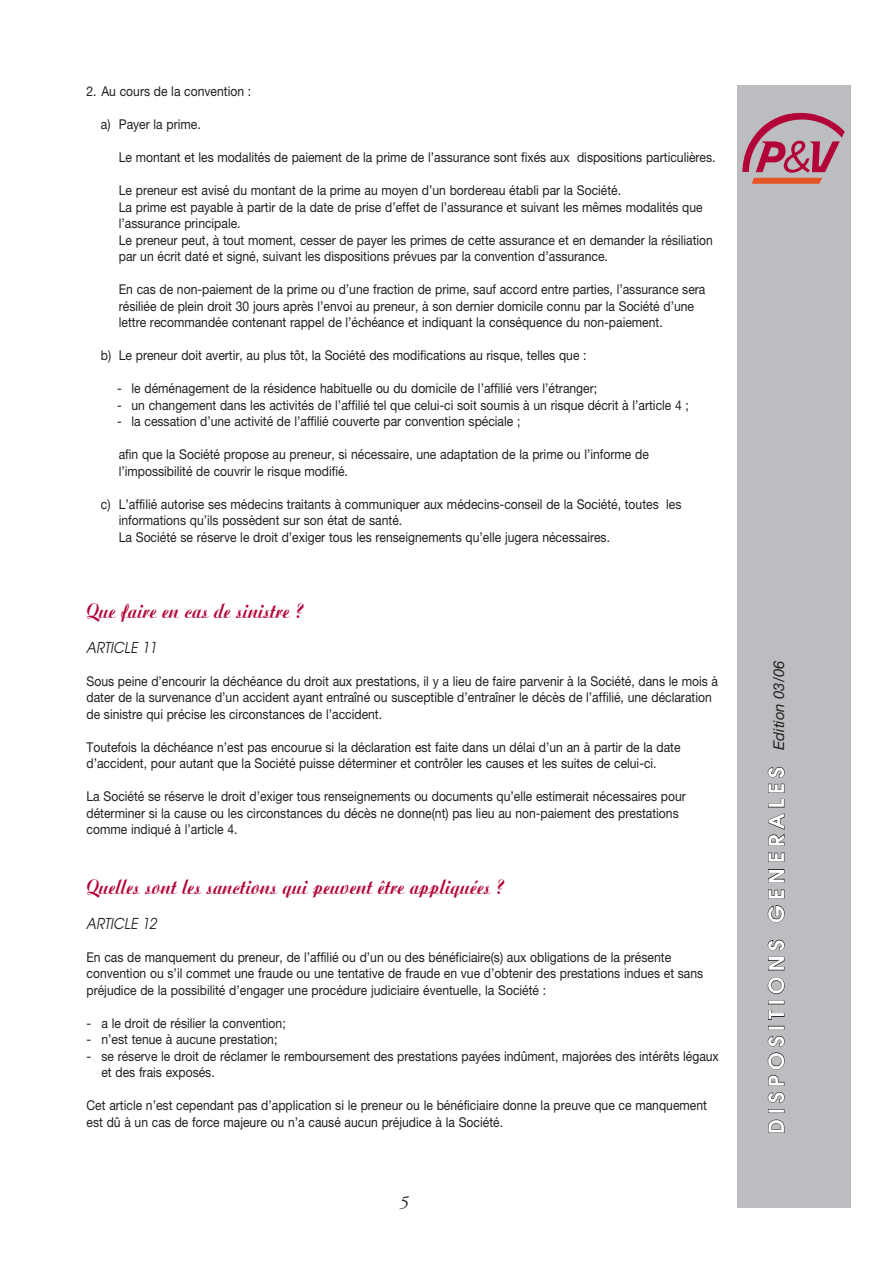
<style>
.page{position:relative;width:893px;height:1263px;background:#fff}
.page>*{position:absolute;margin:0;border:0;box-sizing:border-box;transform-origin:0 0}
.t1{font:22.5px "Aritus D Bold";color:#b30437;scale:.9 1}
.t2{font:700 21px "Te X Gyre Adventor";letter-spacing:.25em;color:#fff}
.t3{font:italic 18px "Adobe Garamond Pro";color:#231f20}
.t4{font:italic 15px "Te X Gyre Adventor";color:#231f20;scale:.9 1}
.t5{font:13.5px/16.5px "Helvetica Neue LT Std";color:#231f20;scale:.9 1}
.s1{font-family:"Helvetica Neue LT Std";font-weight:400;font-style:italic;font-size:15px;color:#231f20}
</style>
<div class="page">
<div style="left:737px;top:85px;width:113px;height:1123px;background:#bcbdc0"></div>
<svg style="left:768px;top:1119px;width:17px;height:14px"></svg>
<div style="left:768px;top:1109px;width:16px;height:4px;border:1px solid #231f20"></div>
<svg style="left:767px;top:1092px;width:18px;height:11px"></svg>
<svg style="left:767px;top:1036px;width:18px;height:50px"></svg>
<div style="left:768px;top:1026px;width:16px;height:3px;border:1px solid #231f20"></div>
<svg style="left:768px;top:1010px;width:17px;height:10px"></svg>
<svg style="left:767px;top:977px;width:18px;height:17px"></svg>
<svg style="left:767px;top:939px;width:18px;height:32px"></svg>
<svg style="left:767px;top:905px;width:18px;height:18px"></svg>
<svg style="left:768px;top:889px;width:17px;height:10px"></svg>
<svg style="left:768px;top:869px;width:17px;height:14px"></svg>
<svg style="left:768px;top:852px;width:17px;height:10px"></svg>
<svg style="left:768px;top:799px;width:17px;height:47px"></svg>
<svg style="left:767px;top:767px;width:18px;height:26px"></svg>
<svg style="left:743px;top:113px;width:102px;height:71px"></svg>
<p class="t5" style="left:87px;top:83px;width:184px">2. Au cours de la convention :</p>
<p class="t5" style="left:101px;top:116px;width:112px">a) Payer la prime.</p>
<p class="t5" style="left:119px;top:149px;width:665px">Le montant et les modalités de paiement de la prime de l’assurance sont fixés aux dispositions particulières.</p>
<p class="t5" style="left:119px;top:182px;width:662px">Le preneur est avisé du montant de la prime au moyen d’un bordereau établi par la Société.<br>La prime est payable à partir de la date de prise d’effet de l’assurance et suivant les mêmes modalités que l’assurance principale.<br>Le preneur peut, à tout moment, cesser de payer les primes de cette assurance et en demander la résiliation par un écrit daté et signé, suivant les dispositions prévues par la convention d’assurance.</p>
<p class="t5" style="left:119px;top:281px;width:653px">En cas de non-paiement de la prime ou d’une fraction de prime, sauf accord entre parties, l’assurance sera résiliée de plein droit 30 jours après l’envoi au preneur, à son dernier domicile connu par la Société d’une lettre recommandée contenant rappel de l’échéance et indiquant la conséquence du non-paiement.</p>
<p class="t5" style="left:101px;top:347px;width:541px">b) Le preneur doit avertir, au plus tôt, la Société des modifications au risque, telles que :</p>
<p class="t5" style="left:117px;top:380px;width:535px">- le déménagement de la résidence habituelle ou du domicile de l’affilié vers l’étranger;</p>
<p class="t5" style="left:117px;top:396px;width:637px">- un changement dans les activités de l’affilié tel que celui-ci soit soumis à un risque décrit à l’article 4 ;</p>
<p class="t5" style="left:117px;top:413px;width:449px">- la cessation d’une activité de l’affilié couverte par convention spéciale ;</p>
<p class="t5" style="left:119px;top:446px;width:590px">afin que la Société propose au preneur, si nécessaire, une adaptation de la prime ou l’informe de l’impossibilité de couvrir le risque modifié.</p>
<p class="t5" style="left:119px;top:495px;width:627px;text-indent:-18px">c) L’affilié autorise ses médecins traitants à communiquer aux médecins-conseil de la Société, toutes les informations qu’ils possèdent sur son état de santé.<br>La Société se réserve le droit d’exiger tous les renseignements qu’elle jugera nécessaires.</p>
<h1 class="t1" style="left:87px;top:598px;width:242px">Que faire en cas de sinistre ?</h1>
<p class="t4" style="left:87px;top:635px;width:80px">ARTICLE 11</p>
<p class="t5" style="left:87px;top:672px;width:703px">Sous peine d’encourir la déchéance du droit aux prestations, il y a lieu de faire parvenir à la Société, dans le mois à dater de la survenance d’un accident ayant entraîné ou susceptible d’entraîner le décès de l’affilié, une déclaration de sinistre qui précise les circonstances de l’accident.</p>
<p class="t5" style="left:87px;top:738px;width:661px">Toutefois la déchéance n’est pas encourue si la déclaration est faite dans un délai d’un an à partir de la date d’accident, pour autant que la Société puisse déterminer et contrôler les causes et les suites de celui-ci.</p>
<p class="t5" style="left:87px;top:788px;width:667px">La Société se réserve le droit d’exiger tous renseignements ou documents qu’elle estimerait nécessaires pour déterminer si la cause ou les circonstances du décès ne donne(nt) pas lieu au non-paiement des prestations comme indiqué à l’article 4.</p>
<h1 class="t1" style="left:87px;top:874px;width:465px">Quelles sont les sanctions qui peuvent être appliquées ?</h1>
<p class="t4" style="left:87px;top:911px;width:80px">ARTICLE 12</p>
<p class="t5" style="left:87px;top:948px;width:687px">En cas de manquement du preneur, de l’affilié ou d’un ou des bénéficiaire(s) aux obligations de la présente convention ou s’il commet une fraude ou une tentative de fraude en vue d’obtenir des prestations indues et sans préjudice de la possibilité d’engager une procédure judiciaire éventuelle, la Société :</p>
<p class="t5" style="left:87px;top:1014px;width:223px">- a le droit de résilier la convention;</p>
<p class="t5" style="left:87px;top:1031px;width:214px">- n’est tenue à aucune prestation;</p>
<p class="t5" style="left:101px;top:1047px;width:688px;text-indent:-15px">- se réserve le droit de réclamer le remboursement des prestations payées indûment, majorées des intérêts légaux et des frais exposés.</p>
<p class="t5" style="left:87px;top:1097px;width:691px">Cet article n’est cependant pas d’application si le preneur ou le bénéficiaire donne la preuve que ce manquement est dû à un cas de force majeure ou n’a causé aucun préjudice à la Société.</p>
<h3 class="t3" style="left:399px;top:1191px;width:10px">5</h3>
<h2 class="t2" style="left:758px;top:1134px;width:475px;rotate:-90deg">DISPOSITIONS GENERALES <span class="s1">Edition 03/06</span></h2>
</div>
